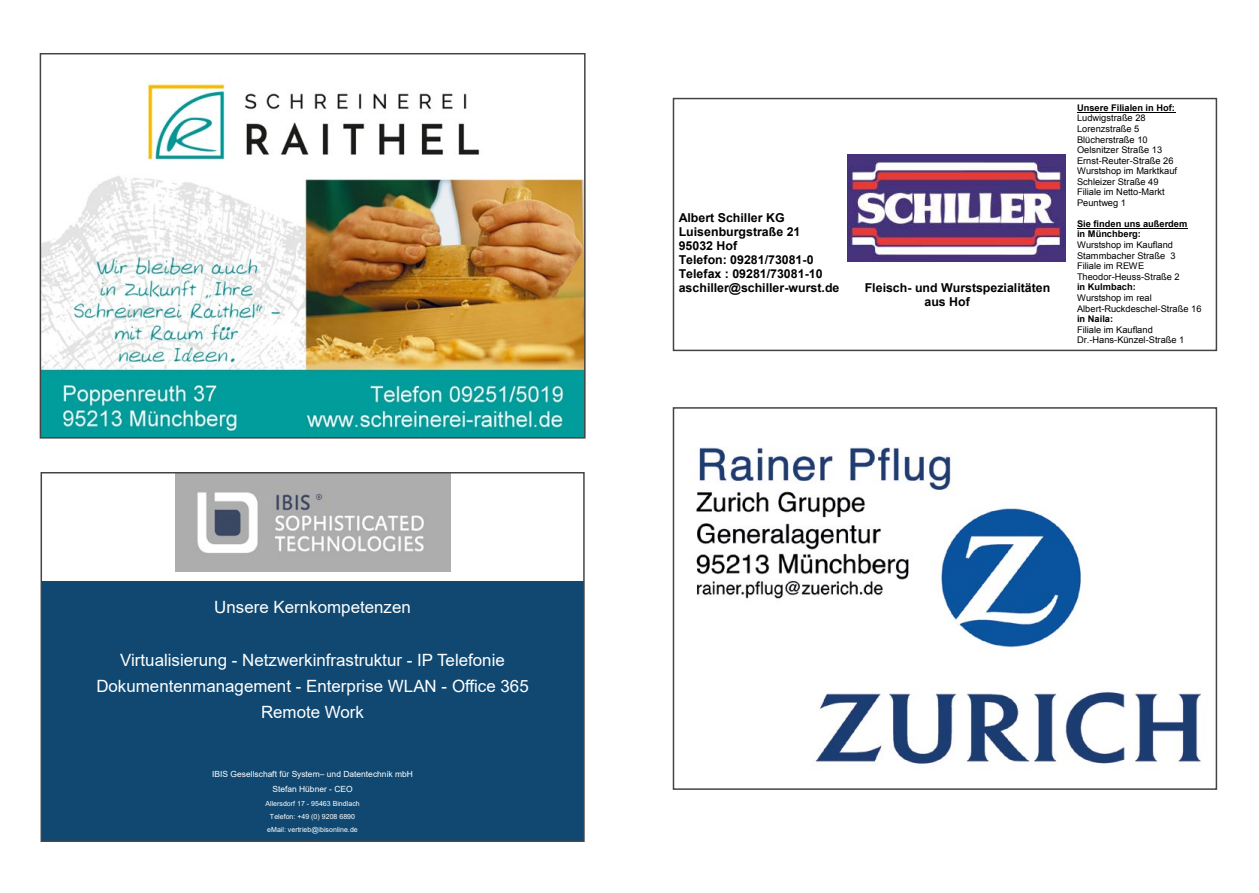
<style>
.page{position:relative;width:1259px;height:893px;background:#fff}
.page>*{position:absolute;margin:0;border:0;box-sizing:border-box;transform-origin:0 0}
.t1{font:16.95px/26.1px "Arial";color:#fff;text-align:center}
.t2{font:700 12.3px/14.1px "Arial";color:#000}
.t3{font:9.15px/10.5px "Arial";letter-spacing:.005em;color:#000}
.t4{font:700 9.15px/10.5px "Arial";color:#000}
.t5{font:8.4px/15.1px "Arial";color:#fff;text-align:center}
.t6{font:7.05px/13.4px "Arial";color:#fff;text-align:center}
</style>
<div class="page">
<div style="left:41px;top:581px;width:543px;height:260px;background:#104871"></div>
<img style="left:176px;top:474px;width:275px;height:97px">
<img style="left:43px;top:84px;width:539px;height:352px">
<div style="left:40px;top:53px;width:545px;height:386px;border:2px solid #454444"></div>
<hr style="left:1077px;top:112px;width:98px;height:1px;background:#000">
<hr style="left:1077px;top:228px;width:110px;height:1px;background:#000">
<img style="left:847px;top:155px;width:218px;height:107px">
<div style="left:673px;top:98px;width:544px;height:253px;border:2px solid #454444"></div>
<img style="left:696px;top:447px;width:506px;height:317px">
<div style="left:673px;top:407px;width:544px;height:383px;border:2px solid #454444"></div>
<h1 class="t1" style="left:214px;top:594px;width:198px">Unsere Kernkompetenzen</h1>
<h1 class="t1" style="left:96px;top:646px;width:434px">Virtualisierung - Netzwerkinfrastruktur - IP Telefonie<br>Dokumentenmanagement - Enterprise WLAN - Office 365<br>Remote Work</h1>
<p class="t5" style="left:212px;top:766px;width:202px">IBIS Gesellschaft für System– und Datentechnik mbH<br>Stefan Hübner - CEO</p>
<p class="t6" style="left:265px;top:796px;width:96px">Allersdorf 17 - 95463 Bindlach<br>Telefon: +49 (0) 9208 6890 eMail: vertrieb@ibisonline.de</p>
<h2 class="t2" style="left:678px;top:211px;width:162px">Albert Schiller KG<br>Luisenburgstraße 21<br>95032 Hof<br>Telefon: 09281/73081-0<br>Telefax : 09281/73081-10 aschiller@schiller-wurst.de</h2>
<h2 class="t2" style="left:924px;top:281px;width:127px;text-indent:-60px">Fleisch- und Wurstspezialitäten aus Hof</h2>
<p class="t4" style="left:1077px;top:102px;width:100px">Unsere Filialen in Hof:</p>
<p class="t3" style="left:1077px;top:113px;width:102px">Ludwigstraße 28<br>Lorenzstraße 5<br>Blücherstraße 10<br>Oelsnitzer Straße 13<br>Ernst-Reuter-Straße 26<br>Wurstshop im Marktkauf<br>Schleizer Straße 49<br>Filiale im Netto-Markt<br>Peuntweg 1</p>
<p class="t4" style="left:1077px;top:219px;width:112px">Sie finden uns außerdem in Münchberg:</p>
<p class="t3" style="left:1077px;top:240px;width:104px">Wurstshop im Kaufland<br>Stammbacher Straße 3<br>Filiale im REWE<br>Theodor-Heuss-Straße 2</p>
<p class="t4" style="left:1077px;top:282px;width:60px">in Kulmbach:</p>
<p class="t3" style="left:1077px;top:292px;width:126px">Wurstshop im real<br>Albert-Ruckdeschel-Straße 16</p>
<p class="t4" style="left:1077px;top:314px;width:38px">in Naila:</p>
<p class="t3" style="left:1077px;top:324px;width:109px">Filiale im Kaufland<br>Dr.-Hans-Künzel-Straße 1</p>
</div>
